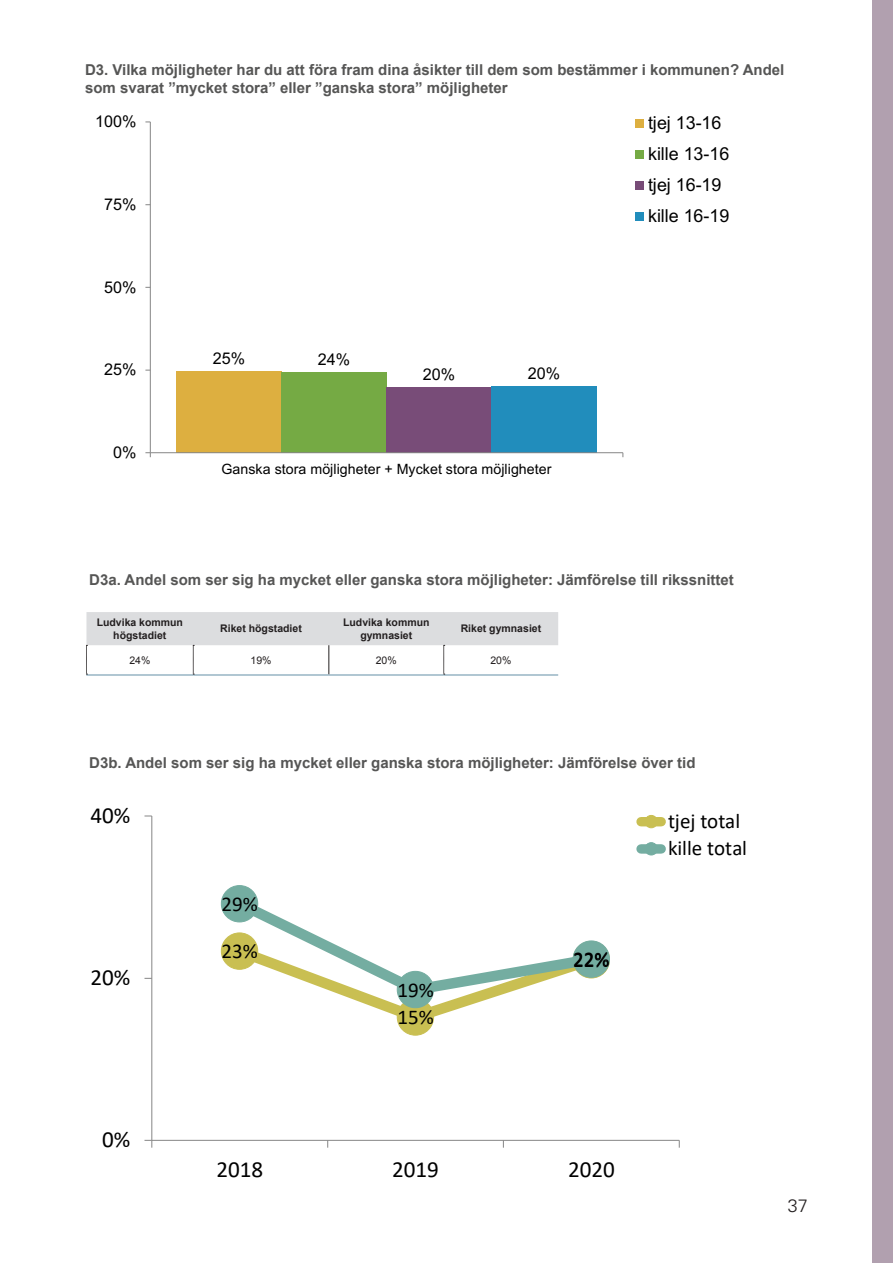
<style>
.page{position:relative;width:893px;height:1263px;background:#fff}
.page>*{position:absolute;margin:0;border:0;box-sizing:border-box;transform-origin:0 0}
.t1{font:23.1px "Calibri";color:#000}
.t2{font:21px/27.2px "Calibri";color:#000}
.t3{font:300 18px "Univers LT Std";color:#231f20}
.t4{font:17.85px/30.9px "Arial";color:#000}
.t5{font:16.2px "Arial";color:#000}
.Bildtext{font:700 15px/18px "Arial";color:#565655}
.t6{font:14.25px "Arial";letter-spacing:.005em;color:#000}
.Tabellrubrik_C{font:700 10.5px/13.5px "Arial";color:#231f20;text-align:center}
.Tabelltext_V{font:10.5px "Arial";color:#231f20}
.Tabelltext_C{font:10.5px "Arial";color:#231f20}
</style>
<div class="page">
<div style="left:873px;top:0;width:20px;height:1263px;background:#b1a0af"></div>
<div style="left:177px;top:371px;width:104px;height:82px;background:#ddaf40"></div>
<div style="left:281px;top:373px;width:105px;height:80px;background:#75aa44"></div>
<div style="left:386px;top:388px;width:105px;height:65px;background:#784c78"></div>
<div style="left:491px;top:386px;width:105px;height:67px;background:#218dbc"></div>
<hr style="left:150px;top:122px;width:1px;height:331px;background:#868686">
<hr style="left:150px;top:452px;width:473px;height:1px;background:#868686">
<svg style="left:145px;top:452px;width:6px;height:5px"></svg>
<div style="left:635px;top:119px;width:9px;height:9px;background:#ddaf40"></div>
<div style="left:635px;top:150px;width:9px;height:9px;background:#75aa44"></div>
<div style="left:635px;top:181px;width:9px;height:9px;background:#784c78"></div>
<div style="left:635px;top:212px;width:9px;height:9px;background:#218dbc"></div>
<hr style="left:329px;top:674px;width:115px;height:2px;background:#97b5c4">
<hr style="left:444px;top:674px;width:114px;height:2px;background:#97b5c4">
<hr style="left:86px;top:674px;width:107px;height:2px;background:#97b5c4">
<hr style="left:193px;top:674px;width:136px;height:2px;background:#97b5c4">
<svg style="left:86px;top:612px;width:472px;height:63px"></svg>
<hr style="left:151px;top:816px;width:1px;height:324px;background:#868686">
<hr style="left:152px;top:1140px;width:527px;height:1px;background:#868686">
<svg style="left:144px;top:1140px;width:8px;height:8px"></svg>
<div style="left:221px;top:933px;width:37px;height:36px;background:#c9bf52;border-radius:50%"></div>
<div style="left:221px;top:932px;width:37px;height:38px;border:1px solid #c9bf52;border-radius:50%"></div>
<div style="left:397px;top:999px;width:37px;height:36px;background:#c9bf52;border-radius:50%"></div>
<div style="left:397px;top:998px;width:37px;height:37px;border:1px solid #c9bf52;border-radius:50%"></div>
<div style="left:573px;top:942px;width:36px;height:36px;background:#77ad9d;border-radius:50%"></div>
<div style="left:573px;top:941px;width:37px;height:37px;border:1px solid #c9bf52;border-radius:50%"></div>
<svg style="left:226px;top:892px;width:378px;height:136px"></svg>
<div style="left:221px;top:885px;width:37px;height:37px;background:#74ada1;border-radius:50%"></div>
<div style="left:221px;top:885px;width:37px;height:37px;border:1px solid #74ada1;border-radius:50%"></div>
<div style="left:397px;top:971px;width:37px;height:37px;background:#74ada1;border-radius:50%"></div>
<div style="left:397px;top:971px;width:37px;height:37px;border:1px solid #74ada1;border-radius:50%"></div>
<div style="left:573px;top:941px;width:36px;height:36px;background:#74ada1;border-radius:50%"></div>
<div style="left:573px;top:940px;width:37px;height:38px;border:1px solid #74ada1;border-radius:50%"></div>
<div style="left:641px;top:817px;width:20px;height:9px;background:#c9bf52"></div>
<div style="left:645px;top:815px;width:13px;height:13px;border:1px solid #c9bf52;border-radius:50%"></div>
<div style="left:641px;top:844px;width:20px;height:10px;background:#74ada1"></div>
<div style="left:645px;top:842px;width:13px;height:13px;border:1px solid #74ada1;border-radius:50%"></div>
<p class="Bildtext" style="left:85px;top:61px;width:701px">D3. Vilka möjligheter har du att föra fram dina åsikter till dem som bestämmer i kommunen? Andel som svarat ”mycket stora” eller ”ganska stora” möjligheter</p>
<p class="t5" style="left:95px;top:110px;width:43px">100%</p>
<p class="t5" style="left:104px;top:193px;width:34px">75%</p>
<p class="t5" style="left:104px;top:276px;width:34px">50%</p>
<p class="t5" style="left:104px;top:358px;width:34px">25%</p>
<p class="t5" style="left:113px;top:441px;width:25px">0%</p>
<p class="t5" style="left:213px;top:347px;width:34px">25%</p>
<p class="t5" style="left:318px;top:348px;width:34px">24%</p>
<p class="t5" style="left:423px;top:363px;width:34px">20%</p>
<p class="t5" style="left:528px;top:362px;width:34px">20%</p>
<p class="t6" style="left:222px;top:459px;width:331px">Ganska stora möjligheter + Mycket stora möjligheter</p>
<p class="t4" style="left:648px;top:107px;width:83px">tjej 13-16 kille 13-16 tjej 16-19 kille 16-19</p>
<p class="Bildtext" style="left:89px;top:571px;width:646px">D3a. Andel som ser sig ha mycket eller ganska stora möjligheter: Jämförelse till rikssnittet</p>
<p class="Tabellrubrik_C" style="left:97px;top:616px;width:88px">Ludvika kommun högstadiet</p>
<p class="Tabellrubrik_C" style="left:220px;top:622px;width:83px">Riket högstadiet</p>
<p class="Tabellrubrik_C" style="left:343px;top:616px;width:88px">Ludvika kommun gymnasiet</p>
<p class="Tabellrubrik_C" style="left:461px;top:622px;width:82px">Riket gymnasiet</p>
<p class="Tabelltext_V" style="left:129px;top:653px;width:23px">24%</p>
<p class="Tabelltext_V" style="left:251px;top:653px;width:23px">19%</p>
<p class="Tabelltext_C" style="left:376px;top:653px;width:23px">20%</p>
<p class="Tabelltext_C" style="left:490px;top:653px;width:23px">20%</p>
<p class="Bildtext" style="left:89px;top:754px;width:608px">D3b. Andel som ser sig ha mycket eller ganska stora möjligheter: Jämförelse över tid</p>
<p class="t1" style="left:91px;top:799px;width:41px">40%</p>
<p class="t1" style="left:91px;top:961px;width:41px">20%</p>
<p class="t1" style="left:102px;top:1124px;width:30px">0%</p>
<p class="t2" style="left:222px;top:890px;width:38px">29%</p>
<p class="t2" style="left:222px;top:937px;width:38px">23%</p>
<p class="t2" style="left:397px;top:976px;width:38px">19%</p>
<p class="t2" style="left:397px;top:1003px;width:38px">15%</p>
<p class="t2" style="left:573px;top:946px;width:38px">22%</p>
<p class="t2" style="left:668px;top:807px;width:80px">tjej total kille total</p>
<p class="t1" style="left:216px;top:1153px;width:48px">2018</p>
<p class="t1" style="left:392px;top:1153px;width:48px">2019</p>
<p class="t1" style="left:568px;top:1153px;width:48px">2020</p>
<p class="t3" style="left:788px;top:1195px;width:22px">37</p>
</div>
